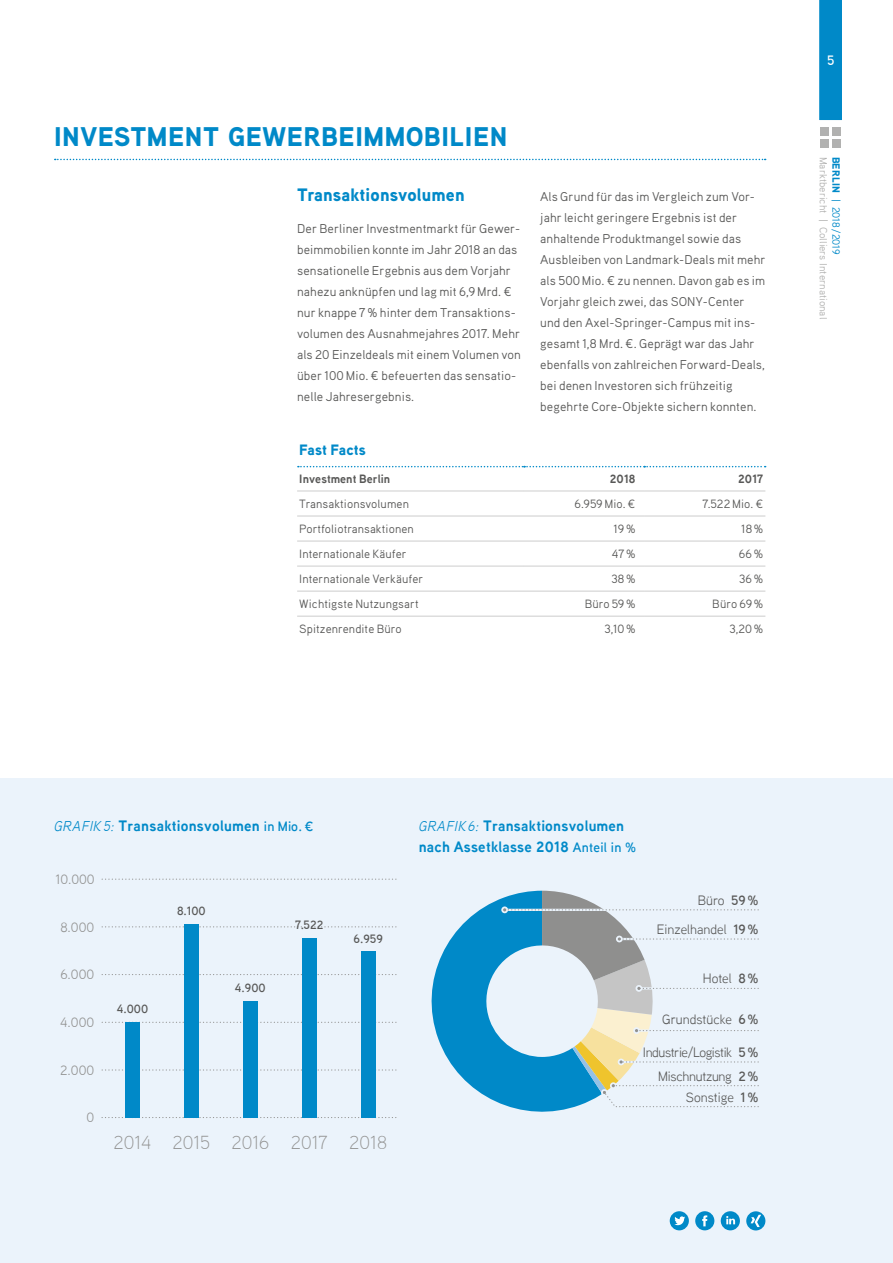
<style>
.page{position:relative;width:893px;height:1263px;background:#fff}
.page>*{position:absolute;margin:0;border:0;box-sizing:border-box;transform-origin:0 0}
.t1{font:900 27px "Aaux Next";letter-spacing:.02em;color:#0089c8}
.t2{font:300 18.75px "Aaux Next";color:#919190}
.t3{font:900 18px "Aaux Next";letter-spacing:.01em;color:#0089c8}
.t4{font:700 15px/21px "Aaux Next";letter-spacing:.02em;color:#0089c8}
.t5{font:900 15px "Aaux Next";letter-spacing:.01em;color:#0089c8}
.t6{font:13.5px "Aaux Next";color:#585857}
.t7{font:13.5px "Aaux Next";color:#919190}
.t8{font:13.5px "Aaux Next";letter-spacing:-.03em;color:#585857}
.t9{font:13.5px "Aaux Next";letter-spacing:-.02em;color:#585857}
.t10{font:600 13.5px "Aaux Next";color:#fff}
.t11{font:12.75px/21px "Aaux Pro OT";letter-spacing:.01em;color:#585857}
.t12{font:12px "Aaux Pro OT";letter-spacing:.01em;color:#585857}
.t13{font:600 12px "Aaux Next";color:#585857}
.t14{font:700 12px "Aaux Next";letter-spacing:.01em;color:#585857}
.t15{font:10.5px/12.6px "Aaux Pro OT";color:#b1b1b0}
.s1{font-family:"Aaux Next";font-weight:900;color:#0089c8}
.s2{color:#0089c8}
.s3{font-weight:400;font-style:italic;font-size:14.25px}
.s4{font-weight:600;font-size:13.5px}
.s5{font-weight:600}
</style>
<div class="page">
<div style="left:820px;top:127px;width:9px;height:9px;background:#b1b1b0"></div>
<div style="left:833px;top:127px;width:8px;height:9px;background:#b1b1b0"></div>
<div style="left:820px;top:140px;width:9px;height:8px;background:#b1b1b0"></div>
<div style="left:833px;top:140px;width:8px;height:8px;background:#b1b1b0"></div>
<div style="left:0;top:778px;width:893px;height:485px;background:#ebf3fb"></div>
<svg style="left:55px;top:159px;width:711px;height:1px"></svg>
<svg style="left:298px;top:466px;width:468px;height:1px"></svg>
<hr style="left:297px;top:490px;width:227px;height:1px;background:#cfcfcf">
<hr style="left:524px;top:490px;width:120px;height:1px;background:#cfcfcf">
<hr style="left:644px;top:490px;width:121px;height:1px;background:#cfcfcf">
<hr style="left:297px;top:515px;width:227px;height:1px;background:#cfcfcf">
<hr style="left:524px;top:515px;width:120px;height:1px;background:#cfcfcf">
<hr style="left:644px;top:515px;width:121px;height:1px;background:#cfcfcf">
<hr style="left:297px;top:540px;width:227px;height:2px;background:#cfcfcf">
<hr style="left:524px;top:540px;width:120px;height:2px;background:#cfcfcf">
<hr style="left:644px;top:540px;width:121px;height:2px;background:#cfcfcf">
<hr style="left:297px;top:565px;width:227px;height:2px;background:#cfcfcf">
<hr style="left:524px;top:565px;width:120px;height:2px;background:#cfcfcf">
<hr style="left:644px;top:565px;width:121px;height:2px;background:#cfcfcf">
<hr style="left:297px;top:591px;width:227px;height:1px;background:#cfcfcf">
<hr style="left:524px;top:591px;width:120px;height:1px;background:#cfcfcf">
<hr style="left:644px;top:591px;width:121px;height:1px;background:#cfcfcf">
<hr style="left:297px;top:616px;width:227px;height:1px;background:#cfcfcf">
<hr style="left:524px;top:616px;width:120px;height:1px;background:#cfcfcf">
<hr style="left:644px;top:616px;width:121px;height:1px;background:#cfcfcf">
<svg style="left:102px;top:1117px;width:295px;height:1px"></svg>
<svg style="left:102px;top:1069px;width:295px;height:1px"></svg>
<svg style="left:102px;top:1022px;width:295px;height:1px"></svg>
<svg style="left:102px;top:974px;width:295px;height:1px"></svg>
<svg style="left:102px;top:926px;width:295px;height:1px"></svg>
<svg style="left:102px;top:879px;width:295px;height:1px"></svg>
<div style="left:125px;top:1022px;width:15px;height:96px;background:#0089c8"></div>
<div style="left:184px;top:924px;width:15px;height:194px;background:#0089c8"></div>
<div style="left:243px;top:1001px;width:15px;height:117px;background:#0089c8"></div>
<div style="left:302px;top:938px;width:14px;height:180px;background:#0089c8"></div>
<div style="left:361px;top:952px;width:14px;height:166px;background:#0089c8"></div>
<svg style="left:431px;top:891px;width:328px;height:221px"></svg>
<svg style="left:746px;top:1211px;width:19px;height:19px"></svg>
<svg style="left:751px;top:1215px;width:10px;height:12px"></svg>
<div style="left:721px;top:1211px;width:19px;height:19px;background:#0089c8;border-radius:50%"></div>
<svg style="left:726px;top:1216px;width:9px;height:8px"></svg>
<div style="left:695px;top:1211px;width:19px;height:19px;background:#0089c8;border-radius:50%"></div>
<svg style="left:702px;top:1215px;width:5px;height:11px"></svg>
<div style="left:670px;top:1211px;width:19px;height:19px;background:#0089c8;border-radius:50%"></div>
<svg style="left:674px;top:1216px;width:11px;height:9px"></svg>
<div style="left:819px;top:0;width:23px;height:120px;background:#0089c8"></div>
<h1 class="t1" style="left:54px;top:118px;width:455px">INVESTMENT GEWERBEIMMOBILIEN</h1>
<h3 class="t3" style="left:297px;top:182px;width:169px">Transaktionsvolumen</h3>
<p class="t11" style="left:297px;top:217px;width:225px">Der Berliner Investmentmarkt für Gewer&shy;beimmobilien konnte im Jahr 2018 an das sensationelle Ergebnis aus dem Vorjahr nahezu anknüpfen und lag mit 6,9 Mrd. € nur knappe 7 % hinter dem Transaktions&shy;volumen des Ausnahmejahres 2017. Mehr als 20 Einzeldeals mit einem Volumen von über 100 Mio. € befeuerten das sensatio&shy;nelle Jahresergebnis.</p>
<p class="t11" style="left:540px;top:186px;width:227px">Als Grund für das im Vergleich zum Vor&shy;jahr leicht geringere Ergebnis ist der anhaltende Produktmangel sowie das Ausbleiben von Landmark-Deals mit mehr als 500 Mio. € zu nennen. Davon gab es im Vorjahr gleich zwei, das SONY-Center und den Axel-Springer-Campus mit ins&shy;gesamt 1,8 Mrd. €. Geprägt war das Jahr ebenfalls von zahlreichen Forward-Deals, bei denen Investoren sich frühzeitig begehrte Core-Objekte sichern konnten.</p>
<p class="t5" style="left:299px;top:439px;width:68px">Fast Facts</p>
<p class="t14" style="left:299px;top:470px;width:93px">Investment Berlin</p>
<p class="t14" style="left:610px;top:470px;width:27px">2018</p>
<p class="t14" style="left:738px;top:470px;width:27px">2017</p>
<p class="t12" style="left:299px;top:496px;width:111px">Transaktionsvolumen</p>
<p class="t12" style="left:574px;top:496px;width:62px">6.959 Mio. €</p>
<p class="t12" style="left:702px;top:496px;width:62px">7.522 Mio. €</p>
<p class="t12" style="left:299px;top:521px;width:116px">Portfoliotransaktionen</p>
<p class="t12" style="left:613px;top:521px;width:24px">19 %</p>
<p class="t12" style="left:741px;top:521px;width:24px">18 %</p>
<p class="t12" style="left:299px;top:546px;width:109px">Internationale Käufer</p>
<p class="t12" style="left:612px;top:546px;width:25px">47 %</p>
<p class="t12" style="left:739px;top:546px;width:26px">66 %</p>
<p class="t12" style="left:299px;top:571px;width:126px">Internationale Verkäufer</p>
<p class="t12" style="left:612px;top:571px;width:25px">38 %</p>
<p class="t12" style="left:739px;top:571px;width:26px">36 %</p>
<p class="t12" style="left:299px;top:596px;width:121px">Wichtigste Nutzungsart</p>
<p class="t12" style="left:585px;top:596px;width:52px">Büro 59 %</p>
<p class="t12" style="left:712px;top:596px;width:52px">Büro 69 %</p>
<p class="t12" style="left:299px;top:621px;width:104px">Spitzenrendite Büro</p>
<p class="t12" style="left:605px;top:621px;width:32px">3,10 %</p>
<p class="t12" style="left:730px;top:621px;width:35px">3,20 %</p>
<p class="t10" style="left:823px;top:51px;width:16px">25</p>
<p class="t10" style="left:827px;top:51px;width:9px">5</p>
<p class="t15" style="left:843px;top:157px;width:217px;rotate:90deg"><span class="s1">BERLIN</span> <span class="s2">| 2018 / 2019<br></span>City Survey Deutschland | Colliers International</p>
<p class="t15" style="left:830px;top:157px;width:164px;rotate:90deg">Marktbericht | Colliers International</p>
<p class="t4" style="left:54px;top:815px;width:261px"><span class="s3">GRAFIK 5:</span> Transaktionsvolumen <span class="s4">in Mio. ¤</span></p>
<p class="t4" style="left:419px;top:815px;width:219px"><span class="s3">GRAFIK 6:</span> Transaktionsvolumen nach Assetklasse 2018 <span class="s4">Anteil in %</span></p>
<p class="t7" style="left:55px;top:870px;width:41px">10.000</p>
<p class="t7" style="left:60px;top:918px;width:35px">8.000</p>
<p class="t7" style="left:60px;top:966px;width:35px">6.000</p>
<p class="t7" style="left:60px;top:1013px;width:35px">4.000</p>
<p class="t7" style="left:60px;top:1061px;width:36px">2.000</p>
<p class="t7" style="left:86px;top:1108px;width:9px">0</p>
<p class="t13" style="left:177px;top:903px;width:30px">8.100</p>
<p class="t13" style="left:117px;top:1001px;width:33px">4.000</p>
<p class="t13" style="left:235px;top:979px;width:32px">4.900</p>
<p class="t13" style="left:295px;top:917px;width:30px">7.522</p>
<p class="t13" style="left:353px;top:930px;width:31px">6.959</p>
<h2 class="t2" style="left:114px;top:1130px;width:275px">2014 2015 2016 2017 2018</h2>
<p class="t6" style="left:698px;top:891px;width:62px">Büro <span class="s5">59 %</span></p>
<p class="t6" style="left:657px;top:920px;width:103px">Einzelhandel <span class="s5">19 %</span></p>
<p class="t6" style="left:703px;top:969px;width:57px">Hotel <span class="s5">8 %</span></p>
<p class="t6" style="left:662px;top:1011px;width:98px">Grundstücke <span class="s5">6 %</span></p>
<p class="t8" style="left:643px;top:1043px;width:117px">Industrie/Logistik <span class="s5">5 %</span></p>
<p class="t6" style="left:686px;top:1088px;width:74px">Sonstige <span class="s5">1 %</span></p>
<p class="t9" style="left:658px;top:1067px;width:102px">Mischnutzung <span class="s5">2 %</span></p>
</div>
